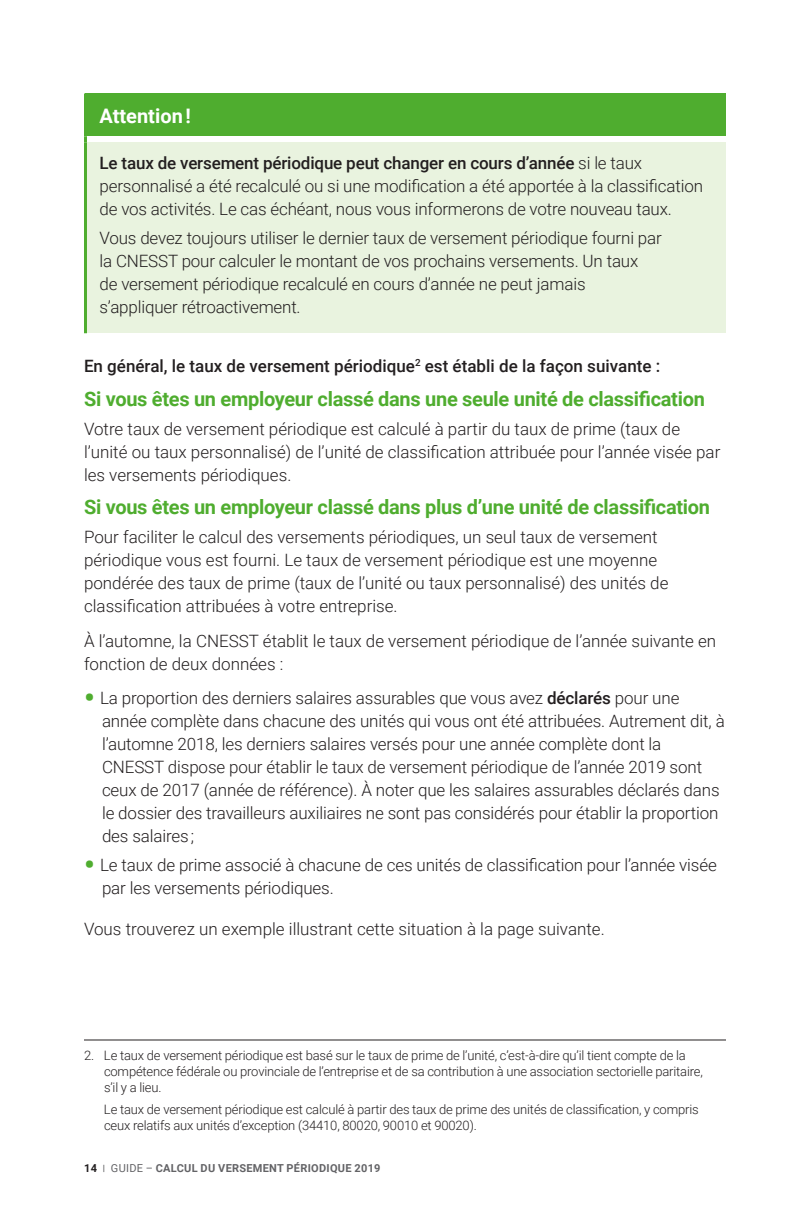
<style>
.page{position:relative;width:792px;height:1224px;background:#fff}
.page>*{position:absolute;margin:0;border:0;box-sizing:border-box;transform-origin:0 0}
._3-Sous-titre_2{font:700 20px "Roboto";letter-spacing:-.015em;color:#4fad2f}
.Premierement{font:700 20px "Roboto";color:#fff}
._3-Texte_courant{font:300 17px/23px "Roboto";letter-spacing:-.005em;color:#231f20}
._1-Texte_tableau{font:300 17px/23px "Roboto";letter-spacing:-.01em;color:#231f20}
._3-Texte_courant-2{font:500 17px "Roboto";color:#231f20}
._3-Notes{font:300 13px/16px "Roboto";letter-spacing:-.01em;color:#231f20}
.t1{font:700 11px "Roboto";letter-spacing:.025em;color:#636366}
.s1{font-weight:500}
.s2{font-weight:700;font-size:30px;color:#4fad2f}
.s3{color:#231f20}
.s4{font-weight:900;font-size:8.6px}
.s5{font-weight:400}
</style>
<div class="page">
<div style="left:86px;top:94px;width:640px;height:42px;background:#4fad2f"></div>
<div style="left:86px;top:142px;width:640px;height:191px;background:#e9f3df"></div>
<hr style="left:84px;top:94px;width:3px;height:42px;background:#4fad2f">
<svg style="left:84px;top:136px;width:3px;height:6px"></svg>
<hr style="left:84px;top:142px;width:3px;height:191px;background:#4fad2f">
<hr style="left:84px;top:1040px;width:642px;height:1px;background:#231f20">
<p class="Premierement" style="left:100px;top:101px;width:93px">Attention !</p>
<p class="_1-Texte_tableau" style="left:100px;top:151px;width:605px"><span class="s1">Le taux de versement périodique peut changer en cours d’année</span> si le taux personnalisé a été recalculé ou si une modification a été apportée à la classification de vos activités. Le cas échéant, nous vous informerons de votre nouveau taux.</p>
<p class="_1-Texte_tableau" style="left:100px;top:226px;width:564px">Vous devez toujours utiliser le dernier taux de versement périodique fourni par la CNESST pour calculer le montant de vos prochains versements. Un taux<br>de versement périodique recalculé en cours d’année ne peut jamais s’appliquer rétroactivement.</p>
<p class="_3-Texte_courant-2" style="left:84px;top:354px;width:578px">En général, le taux de versement périodique<sup>2</sup> est établi de la façon suivante :</p>
<p class="_3-Sous-titre_2" style="left:84px;top:385px;width:622px">Si vous êtes un employeur classé dans une seule unité de classification</p>
<p class="_3-Texte_courant" style="left:84px;top:417px;width:638px">Votre taux de versement périodique est calculé à partir du taux de prime (taux de l’unité ou taux personnalisé) de l’unité de classification attribuée pour l’année visée par les versements périodiques.</p>
<p class="_3-Sous-titre_2" style="left:84px;top:493px;width:628px">Si vous êtes un employeur classé dans plus d’une unité de classification</p>
<p class="_3-Texte_courant" style="left:84px;top:525px;width:586px">Pour faciliter le calcul des versements périodiques, un seul taux de versement périodique vous est fourni. Le taux de versement périodique est une moyenne pondérée des taux de prime (taux de l’unité ou taux personnalisé) des unités de classification attribuées à votre entreprise.</p>
<p class="_3-Texte_courant" style="left:84px;top:629px;width:634px">À l’automne, la CNESST établit le taux de versement périodique de l’année suivante en fonction de deux données :</p>
<p class="_3-Texte_courant" style="left:102px;top:686px;width:624px;text-indent:-18px"><span class="s2">•</span> La proportion des derniers salaires assurables que vous avez <span class="s1">déclarés</span> pour une année complète dans chacune des unités qui vous ont été attribuées. Autrement dit, à l’automne 2018, les derniers salaires versés pour une année complète dont la CNESST dispose pour établir le taux de versement périodique de l’année 2019 sont ceux de 2017 (année de référence). À noter que les salaires assurables déclarés dans le dossier des travailleurs auxiliaires ne sont pas considérés pour établir la proportion des salaires ;</p>
<p class="_3-Texte_courant" style="left:102px;top:853px;width:616px;text-indent:-18px"><span class="s2">•</span> Le taux de prime associé à chacune de ces unités de classification pour l’année visée par les versements périodiques.</p>
<p class="_3-Texte_courant" style="left:84px;top:917px;width:522px">Vous trouverez un exemple illustrant cette situation à la page suivante.</p>
<p class="_3-Notes" style="left:104px;top:1047px;width:600px;text-indent:-20px">2. Le taux de versement périodique est basé sur le taux de prime de l’unité, c’est-à-dire qu’il tient compte de la compétence fédérale ou provinciale de l’entreprise et de sa contribution à une association sectorielle paritaire, s’il y a lieu.</p>
<p class="_3-Notes" style="left:104px;top:1101px;width:596px">Le taux de versement périodique est calculé à partir des taux de prime des unités de classification, y compris ceux relatifs aux unités d’exception (34410, 80020, 90010 et 90020).</p>
<p class="t1" style="left:84px;top:1160px;width:298px"><span class="s3">14</span> <span class="s4">|</span> <span class="s5">GUIDE –</span> CALCUL DU VERSEMENT PÉRIODIQUE 2019</p>
</div>
